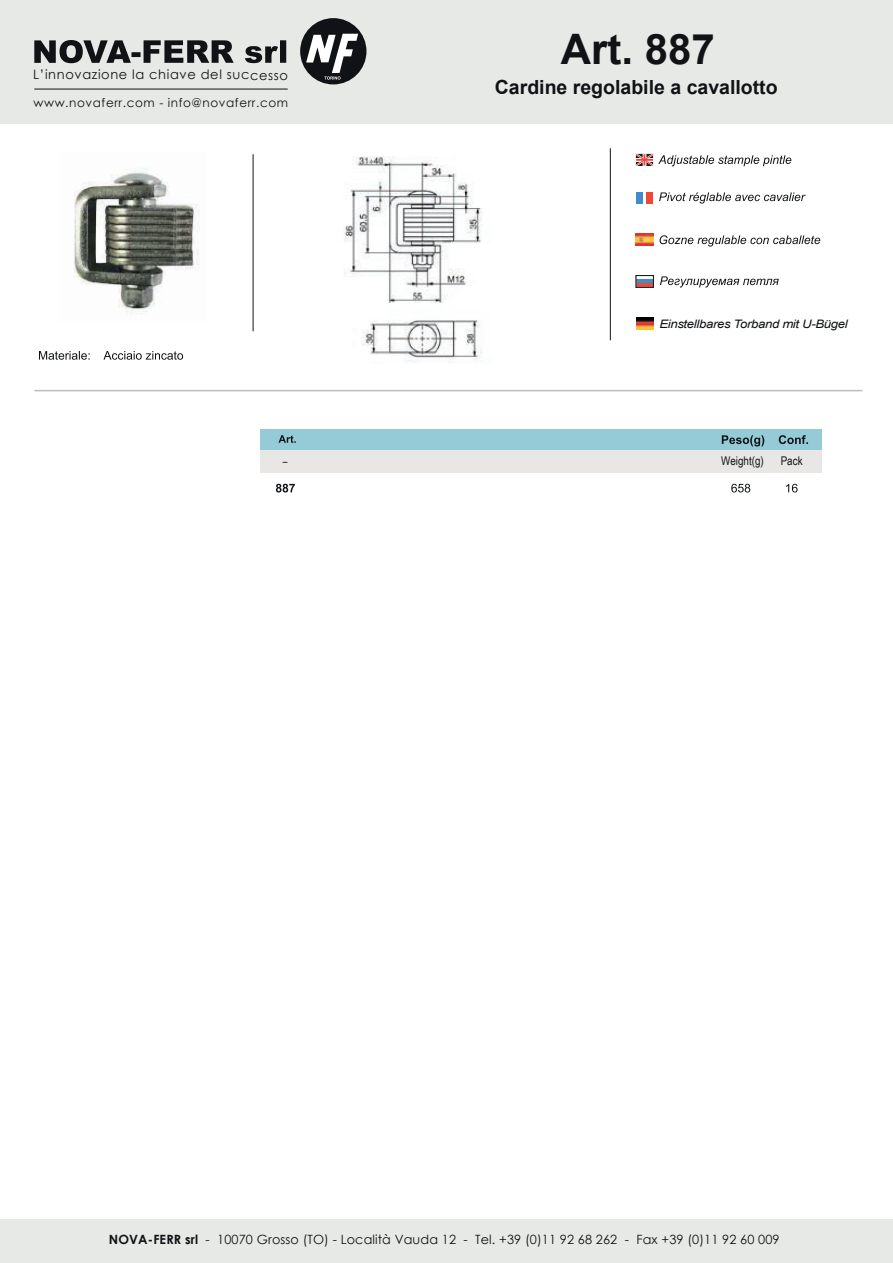
<style>
.page{position:relative;width:893px;height:1263px;background:#fff}
.page>*{position:absolute;margin:0;border:0;box-sizing:border-box;transform-origin:0 0}
.t1{font:700 42px "Arial";color:#101315}
.t2{font:700 19.5px "Arial";color:#101315}
.t3{font:12.9px "Century Gothic";letter-spacing:.05em;color:#101315}
.t4{font:12.75px "Century Gothic";letter-spacing:.01em;color:#101315}
.t5{font:12px "Century Gothic";letter-spacing:.05em;color:#101315}
.t6{font:12px "Arial Narrow";color:#111415}
.t7{font:italic 11.7px "Arial";letter-spacing:-.025em;color:#101315;scale:1.12 1}
.t8{font:10.5px "Arial Narrow";color:#111415}
.s1{font-weight:700}
</style>
<div class="page">
<div style="left:0;top:0;width:893px;height:124px;background:#e7e9e7"></div>
<div style="left:0;top:1219px;width:893px;height:44px;background:#e7e9e7"></div>
<svg style="left:34px;top:40px;width:244px;height:23px"></svg>
<div style="left:280px;top:40px;width:6px;height:23px;background:#101315"></div>
<div style="left:300px;top:18px;width:66px;height:66px;background:#101315;border-radius:50%"></div>
<svg style="left:306px;top:34px;width:52px;height:46px"></svg>
<hr style="left:34px;top:89px;width:254px;height:1px;background:#101315">
<div style="left:260px;top:429px;width:603px;height:43px;background:#e8e7e6"></div>
<div style="left:260px;top:429px;width:603px;height:20px;background:#94cbd7"></div>
<hr style="left:34px;top:390px;width:828px;height:1px;background:#bbbdbe">
<hr style="left:610px;top:148px;width:1px;height:192px;background:#101315">
<hr style="left:253px;top:154px;width:1px;height:177px;background:#101315">
<img style="left:344px;top:156px;width:138px;height:207px">
<svg style="left:659px;top:192px;width:147px;height:12px"></svg>
<svg style="left:660px;top:235px;width:160px;height:11px"></svg>
<svg style="left:278px;top:435px;width:18px;height:8px"></svg>
<svg style="left:722px;top:435px;width:86px;height:11px"></svg>
<svg style="left:276px;top:484px;width:19px;height:8px"></svg>
<svg style="left:731px;top:484px;width:67px;height:8px"></svg>
<svg style="left:39px;top:351px;width:144px;height:9px"></svg>
<svg style="left:635px;top:153px;width:156px;height:14px"></svg>
<div style="left:636px;top:193px;width:6px;height:11px;background:#3e8cca"></div>
<div style="left:646px;top:193px;width:7px;height:11px;background:#ef4838"></div>
<img style="left:636px;top:234px;width:17px;height:12px">
<img style="left:74px;top:167px;width:126px;height:148px">
<hr style="left:636px;top:279px;width:17px;height:4px;background:#3e8cca">
<svg style="left:636px;top:283px;width:17px;height:4px"></svg>
<svg style="left:660px;top:276px;width:119px;height:12px"></svg>
<img style="left:636px;top:318px;width:18px;height:12px">
<div style="left:822px;top:415px;width:47px;height:141px;background:#fff"></div>
<p class="t3" style="left:33px;top:66px;width:256px">L’innovazione la chiave del successo</p>
<p class="t5" style="left:34px;top:94px;width:256px">www.novaferr.com - info@novaferr.com</p>
<h1 class="t1" style="left:561px;top:20px;width:156px">Art. 887</h1>
<h2 class="t2" style="left:495px;top:73px;width:284px">Cardine regolabile a cavallotto</h2>
<p class="t7" style="left:659px;top:316px;width:170px">Einstellbares Torband mit U-Bügel</p>
<p class="t8" style="left:283px;top:453px;width:6px">–</p>
<p class="t6" style="left:721px;top:452px;width:44px">Weight(g)</p>
<p class="t6" style="left:781px;top:452px;width:23px">Pack</p>
<p class="t4" style="left:109px;top:1230px;width:672px"><span class="s1">NOVA-FERR srl</span> - 10070 Grosso (TO) - Località Vauda 12 - Tel. +39 (0)11 92 68 262 - Fax +39 (0)11 92 60 009</p>
</div>
